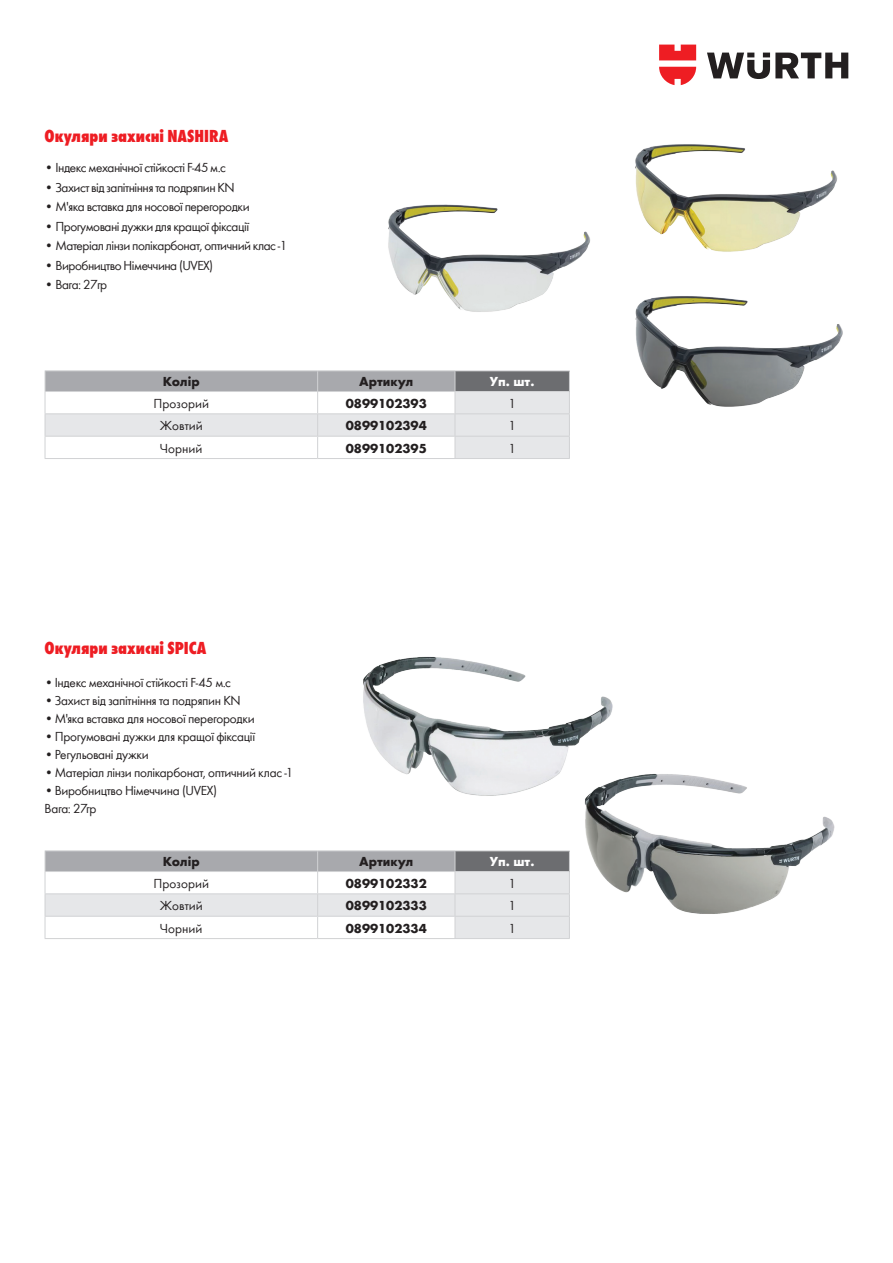
<style>
.page{position:relative;width:893px;height:1263px;background:#fff}
.page>*{position:absolute;margin:0;border:0;box-sizing:border-box;transform-origin:0 0}
.t1{font:800 condensed 18px "Wuerth";color:#ee1d23}
.Features_red{font:13.5px "Wuerth";letter-spacing:-.035em;color:#231f20}
.t2{font:700 13.5px "Wuerth";color:#231f20}
.Features_red-2{font:13.5px "Wuerth";color:#231f20}
.table_text_all{font:700 13.5px "Wuerth";color:#fff}
.table_text_all-2{font:13.5px "Wuerth";color:#231f20}
</style>
<div class="page">
<svg style="left:707px;top:53px;width:141px;height:26px"></svg>
<svg style="left:659px;top:45px;width:37px;height:40px"></svg>
<hr style="left:45px;top:370px;width:273px;height:1px;background:#d1d2d4">
<hr style="left:318px;top:370px;width:137px;height:1px;background:#d1d2d4">
<hr style="left:455px;top:370px;width:115px;height:1px;background:#d1d2d4">
<hr style="left:45px;top:458px;width:273px;height:1px;background:#d1d2d4">
<hr style="left:318px;top:458px;width:137px;height:1px;background:#d1d2d4">
<svg style="left:45px;top:371px;width:525px;height:87px"></svg>
<hr style="left:455px;top:391px;width:115px;height:1px;background:#d1d2d4">
<hr style="left:455px;top:413px;width:115px;height:1px;background:#d1d2d4">
<hr style="left:455px;top:436px;width:115px;height:1px;background:#d1d2d4">
<hr style="left:455px;top:458px;width:115px;height:1px;background:#d1d2d4">
<img style="left:388px;top:204px;width:202px;height:108px">
<img style="left:635px;top:144px;width:202px;height:108px">
<img style="left:635px;top:296px;width:208px;height:111px">
<hr style="left:45px;top:850px;width:273px;height:1px;background:#d1d2d4">
<hr style="left:318px;top:850px;width:137px;height:1px;background:#d1d2d4">
<hr style="left:455px;top:850px;width:115px;height:1px;background:#d1d2d4">
<hr style="left:45px;top:938px;width:273px;height:1px;background:#d1d2d4">
<hr style="left:318px;top:938px;width:137px;height:1px;background:#d1d2d4">
<svg style="left:45px;top:851px;width:525px;height:87px"></svg>
<hr style="left:455px;top:871px;width:115px;height:1px;background:#d1d2d4">
<hr style="left:455px;top:893px;width:115px;height:1px;background:#d1d2d4">
<hr style="left:455px;top:916px;width:115px;height:1px;background:#d1d2d4">
<hr style="left:455px;top:938px;width:115px;height:1px;background:#d1d2d4">
<img style="left:363px;top:656px;width:250px;height:140px">
<img style="left:570px;top:757px;width:265px;height:157px">
<p class="t1" style="left:45px;top:123px;width:185px">Окуляри захисні NASHIRA</p>
<p class="Features_red" style="left:45px;top:159px;width:183px">• Індекс механічної стійкості F-45 м.с</p>
<p class="Features_red" style="left:45px;top:178px;width:191px">• Захист від запітніння та подряпин KN</p>
<p class="Features_red" style="left:45px;top:198px;width:206px">• М'яка вставка для носової перегородки</p>
<p class="Features_red" style="left:45px;top:217px;width:206px">• Прогумовані дужки для кращої фіксації</p>
<p class="Features_red" style="left:45px;top:237px;width:244px">• Матеріал лінзи полікарбонат, оптичний клас -1</p>
<p class="Features_red" style="left:45px;top:256px;width:170px">• Виробництво Німеччина (UVEX)</p>
<p class="Features_red" style="left:45px;top:276px;width:64px">• Вага: 27гр</p>
<p class="t2" style="left:163px;top:372px;width:38px">Колір</p>
<p class="t2" style="left:359px;top:372px;width:56px">Артикул</p>
<p class="table_text_all" style="left:490px;top:372px;width:46px">Уп. шт.</p>
<p class="Features_red-2" style="left:154px;top:394px;width:57px">Прозорий</p>
<p class="t2" style="left:346px;top:393px;width:82px">0899102393</p>
<p class="table_text_all-2" style="left:508px;top:394px;width:9px">1</p>
<p class="Features_red" style="left:160px;top:416px;width:44px">Жовтий</p>
<p class="t2" style="left:346px;top:416px;width:82px">0899102394</p>
<p class="table_text_all-2" style="left:508px;top:416px;width:9px">1</p>
<p class="Features_red" style="left:160px;top:439px;width:44px">Чорний</p>
<p class="t2" style="left:346px;top:438px;width:82px">0899102395</p>
<p class="table_text_all-2" style="left:508px;top:439px;width:9px">1</p>
<p class="t1" style="left:45px;top:635px;width:163px">Окуляри захисні SPICA</p>
<p class="Features_red" style="left:45px;top:673px;width:188px">• Індекс механічної стійкості F-45 м.с</p>
<p class="Features_red" style="left:45px;top:691px;width:198px">• Захист від запітніння та подряпин KN</p>
<p class="Features_red" style="left:45px;top:709px;width:212px">• М'яка вставка для носової перегородки</p>
<p class="Features_red" style="left:45px;top:727px;width:212px">• Прогумовані дужки для кращої фіксації</p>
<p class="Features_red" style="left:45px;top:745px;width:106px">• Регульовані дужки</p>
<p class="Features_red" style="left:45px;top:763px;width:250px">• Матеріал лінзи полікарбонат, оптичний клас -1</p>
<p class="Features_red" style="left:45px;top:781px;width:174px">• Виробництво Німеччина (UVEX)</p>
<p class="Features_red" style="left:45px;top:799px;width:54px">Вага: 27гр</p>
<p class="t2" style="left:163px;top:852px;width:38px">Колір</p>
<p class="t2" style="left:359px;top:852px;width:56px">Артикул</p>
<p class="table_text_all" style="left:490px;top:852px;width:46px">Уп. шт.</p>
<p class="Features_red-2" style="left:154px;top:874px;width:57px">Прозорий</p>
<p class="t2" style="left:346px;top:873px;width:82px">0899102332</p>
<p class="table_text_all-2" style="left:508px;top:874px;width:9px">1</p>
<p class="Features_red" style="left:160px;top:896px;width:44px">Жовтий</p>
<p class="t2" style="left:346px;top:896px;width:82px">0899102333</p>
<p class="table_text_all-2" style="left:508px;top:896px;width:9px">1</p>
<p class="Features_red" style="left:160px;top:919px;width:44px">Чорний</p>
<p class="t2" style="left:346px;top:918px;width:82px">0899102334</p>
<p class="table_text_all-2" style="left:508px;top:919px;width:9px">1</p>
</div>
